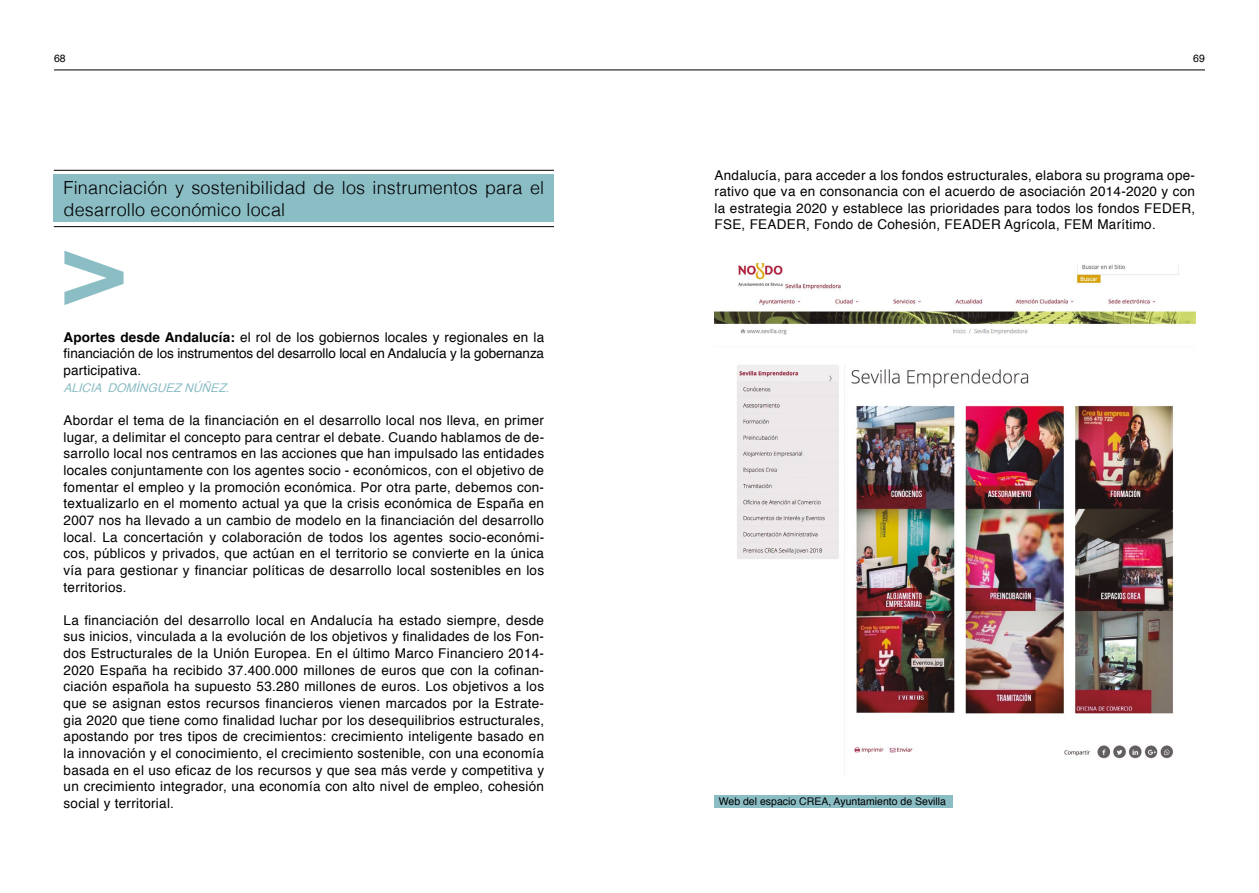
<style>
.page{position:relative;width:1259px;height:893px;background:#fff}
.page>*{position:absolute;margin:0;border:0;box-sizing:border-box;transform-origin:0 0}
.t1{font:300 18px/21.6px "Helvetica";letter-spacing:.01em;color:#000}
.t2{font:13.5px/16.6px "Helvetica";letter-spacing:.02em;color:#000;text-align:justify}
.t3{font:italic 12px "Helvetica";color:#8bbdc5}
.t4{font:10.5px "Helvetica";color:#000}
.s1{font-weight:700}
</style>
<div class="page">
<div style="left:54px;top:174px;width:500px;height:48px;background:#8bbdc5"></div>
<hr style="left:54px;top:170px;width:500px;height:1px;background:#000">
<hr style="left:54px;top:226px;width:500px;height:1px;background:#000">
<img style="left:714px;top:264px;width:481px;height:495px">
<div style="left:714px;top:795px;width:238px;height:13px;background:#8bbdc5"></div>
<hr style="left:54px;top:70px;width:1151px;height:1px;background:#000">
<p class="t4" style="left:54px;top:50px;width:13px">68</p>
<p class="t4" style="left:1193px;top:50px;width:13px">69</p>
<h1 class="t1" style="left:64px;top:176px;width:482px">Financiación y sostenibilidad de los instrumentos para el desarrollo económico local</h1>
<p class="t2" style="left:64px;top:329px;width:482px"><span class="s1">Aportes desde Andalucía:</span> el rol de los gobiernos locales y regionales en la financiación de los instrumentos del desarrollo local en Andalucía y la gobernanza participativa.</p>
<p class="t3" style="left:64px;top:378px;width:172px">ALICIA DOMÍNGUEZNÚÑEZ.</p>
<p class="t2" style="left:64px;top:412px;width:482px">Abordar el tema de la financiación en el desarrollo local nos lleva, en primer lugar, a delimitar el concepto para centrar el debate. Cuando hablamos de de&shy;sarrollo local nos centramos en las acciones que han impulsado las entidades locales conjuntamente con los agentes socio - económicos, con el objetivo de fomentar el empleo y la promoción económica. Por otra parte, debemos con&shy;textualizarlo en el momento actual ya que la crisis económica de España en 2007 nos ha llevado a un cambio de modelo en la financiación del desarrollo local. La concertación y colaboración de todos los agentes socio-económi&shy;cos, públicos y privados, que actúan en el territorio se convierte en la única vía para gestionar y financiar políticas de desarrollo local sostenibles en los territorios.</p>
<p class="t2" style="left:64px;top:612px;width:482px">La financiación del desarrollo local en Andalucía ha estado siempre, desde sus inicios, vinculada a la evolución de los objetivos y finalidades de los Fon&shy;dos Estructurales de la Unión Europea. En el último Marco Financiero 2014- 2020 España ha recibido 37.400.000 millones de euros que con la cofinan&shy;ciación española ha supuesto 53.280 millones de euros. Los objetivos a los que se asignan estos recursos financieros vienen marcados por la Estrate&shy;gia 2020 que tiene como finalidad luchar por los desequilibrios estructurales, apostando por tres tipos de crecimientos: crecimiento inteligente basado en la innovación y el conocimiento, el crecimiento sostenible, con una economía basada en el uso eficaz de los recursos y que sea más verde y competitiva y un crecimiento integrador, una economía con alto nivel de empleo, cohesión social y territorial.</p>
<p class="t2" style="left:714px;top:168px;width:482px;line-height:16.2px">Andalucía, para acceder a los fondos estructurales, elabora su programa ope&shy;rativo que va en consonancia con el acuerdo de asociación 2014-2020 y con la estrategia 2020 y establece las prioridades para todos los fondos FEDER, FSE, FEADER, Fondo de Cohesión, FEADER Agrícola, FEM Marítimo.</p>
<p class="t4" style="left:719px;top:793px;width:229px">Web del espacio CREA, Ayuntamiento de Sevilla</p>
</div>
